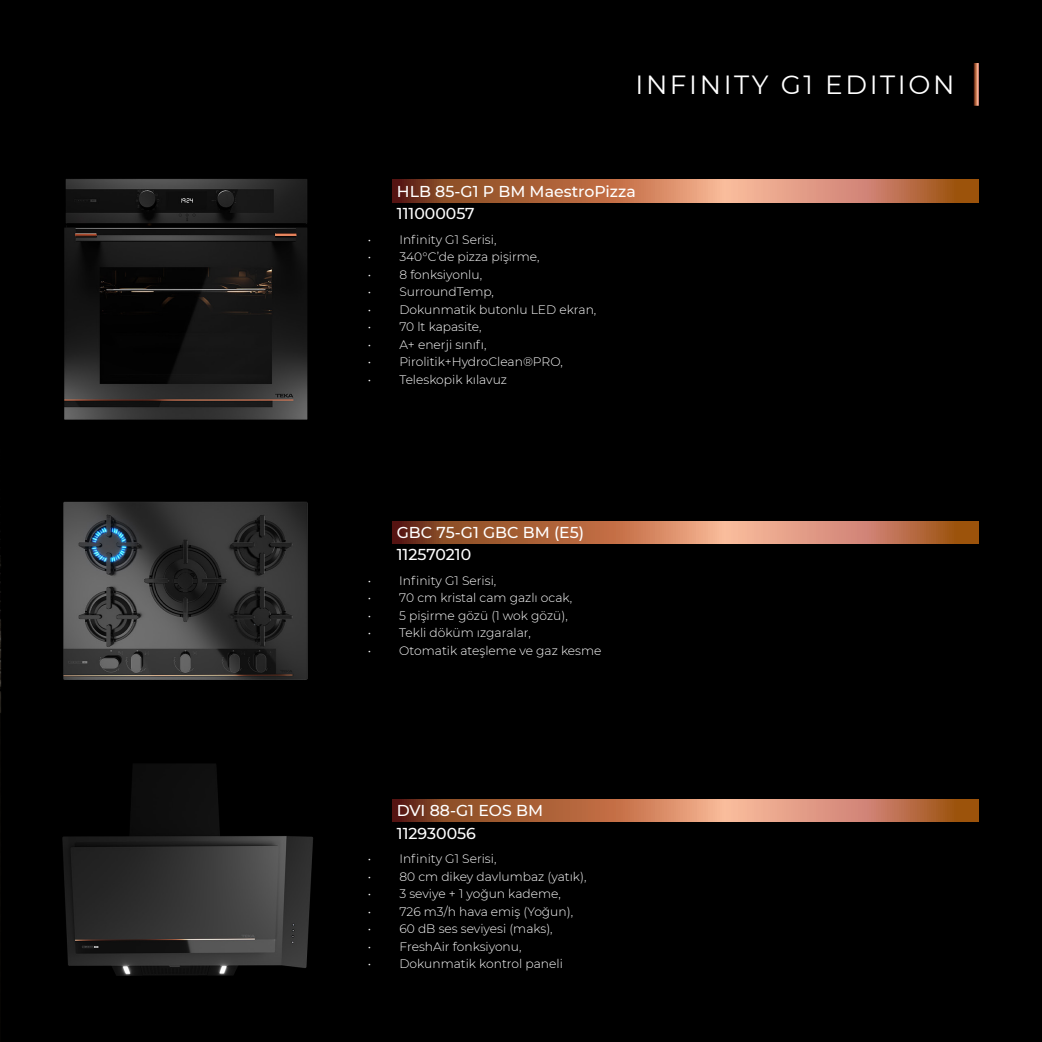
<style>
.page{position:relative;width:1042px;height:1042px;background:#fff}
.page>*{position:absolute;margin:0;border:0;box-sizing:border-box;transform-origin:0 0}
.t1{font:26.25px "Montserrat";letter-spacing:.1em;color:#fff}
.t2{font:500 15.75px "Montserrat";color:#fff}
.t3{font:300 12.25px "Montserrat";color:#fff}
</style>
<div class="page">
<img style="left:0;top:0;width:1042px;height:1042px">
<svg style="left:973px;top:63px;width:6px;height:43px"></svg>
<svg style="left:392px;top:180px;width:587px;height:22px"></svg>
<svg style="left:392px;top:521px;width:587px;height:22px"></svg>
<svg style="left:392px;top:799px;width:587px;height:22px"></svg>
<p class="t1" style="left:635px;top:66px;width:320px">INFINITY G1 EDITION</p>
<p class="t2" style="left:397px;top:180px;width:240px">HLB 85-G1 P BM MaestroPizza</p>
<p class="t2" style="left:397px;top:203px;width:79px">111000057</p>
<p class="t3" style="left:368px;top:231px;width:130px">• Infinity G1 Serisi,</p>
<p class="t3" style="left:368px;top:249px;width:173px">• 340°C’de pizza pişirme,</p>
<p class="t3" style="left:368px;top:266px;width:116px">• 8 fonksiyonlu,</p>
<p class="t3" style="left:368px;top:284px;width:127px">• SurroundTemp,</p>
<p class="t3" style="left:368px;top:301px;width:230px">• Dokunmatik butonlu LED ekran,</p>
<p class="t3" style="left:368px;top:319px;width:115px">• 70 lt kapasite,</p>
<p class="t3" style="left:368px;top:336px;width:120px">• A+ enerji sınıfı,</p>
<p class="t3" style="left:368px;top:354px;width:196px">• Pirolitik+HydroClean®PRO,</p>
<p class="t3" style="left:368px;top:371px;width:141px">• Teleskopik kılavuz</p>
<p class="t2" style="left:397px;top:521px;width:189px">GBC 75-G1 GBC BM (E5)</p>
<p class="t2" style="left:397px;top:544px;width:76px">112570210</p>
<p class="t3" style="left:368px;top:572px;width:130px">• Infinity G1 Serisi,</p>
<p class="t3" style="left:368px;top:590px;width:206px">• 70 cm kristal cam gazlı ocak,</p>
<p class="t3" style="left:368px;top:607px;width:202px">• 5 pişirme gözü (1 wok gözü),</p>
<p class="t3" style="left:368px;top:625px;width:165px">• Tekli döküm ızgaralar,</p>
<p class="t3" style="left:368px;top:642px;width:235px">• Otomatik ateşleme ve gaz kesme</p>
<p class="t2" style="left:397px;top:800px;width:148px">DVI 88-G1 EOS BM</p>
<p class="t2" style="left:397px;top:822px;width:81px">112930056</p>
<p class="t3" style="left:368px;top:850px;width:130px">• Infinity G1 Serisi,</p>
<p class="t3" style="left:368px;top:868px;width:220px">• 80 cm dikey davlumbaz (yatık),</p>
<p class="t3" style="left:368px;top:885px;width:194px">• 3 seviye + 1 yoğun kademe,</p>
<p class="t3" style="left:368px;top:903px;width:207px">• 726 m3/h hava emiş (Yoğun),</p>
<p class="t3" style="left:368px;top:920px;width:186px">• 60 dB ses seviyesi (maks),</p>
<p class="t3" style="left:368px;top:938px;width:155px">• FreshAir fonksiyonu,</p>
<p class="t3" style="left:368px;top:955px;width:196px">• Dokunmatik kontrol paneli</p>
</div>
